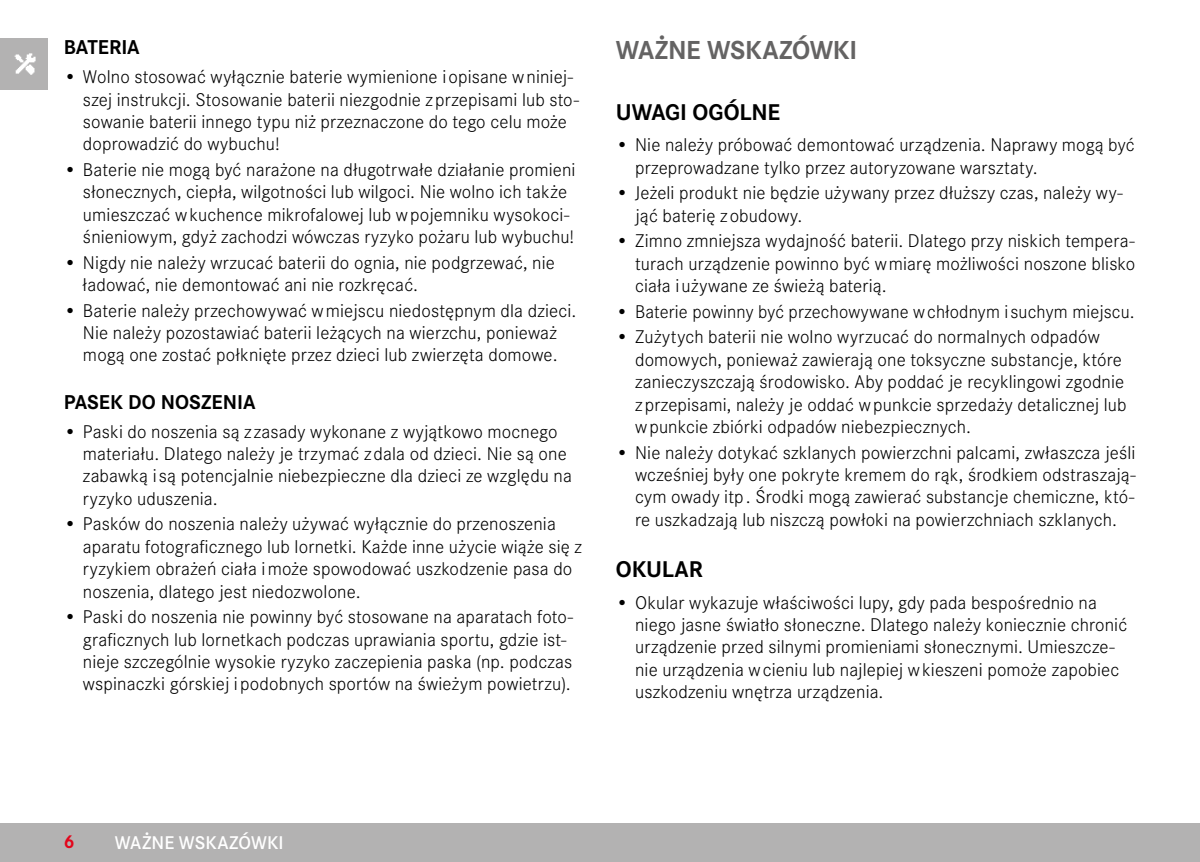
<style>
.page{position:relative;width:1200px;height:862px;background:#fff}
.page>*{position:absolute;margin:0;border:0;box-sizing:border-box;transform-origin:0 0}
.Heading____Chapter{font:700 27px "Corporate S";letter-spacing:-.01em;color:#646363}
.Heading____Heading_0{font:700 23.62px "Corporate S";letter-spacing:-.005em;color:#000}
.Heading____Heading_0-2{font:700 20.7px "Corporate S";color:#000}
.t1{font:300 19.12px/22.3px "Corporate S";letter-spacing:.005em;color:#000}
.t2{font:600 19.12px "Corporate S";color:#fff}
.t3{font:700 19.12px "Corporate S";color:#e3051b}
</style>
<div class="page">
<div style="left:0;top:38px;width:48px;height:51px;background:#b3b2b2"></div>
<img style="left:14px;top:53px;width:22px;height:21px">
<div style="left:0;top:823px;width:1199px;height:38px;background:#b3b2b2"></div>
<p class="Heading____Heading_0-2" style="left:64px;top:31px;width:77px">BATERIA</p>
<p class="t1" style="left:83px;top:64px;width:497px;text-indent:-19px">• Wolno stosować wyłącznie baterie wymienione iopisane wniniej&shy;szej instrukcji. Stosowanie baterii niezgodnie zprzepisami lub sto&shy;sowanie baterii innego typu niż przeznaczone do tego celu może doprowadzić do wybuchu!</p>
<p class="t1" style="left:83px;top:157px;width:494px;text-indent:-19px">• Baterie nie mogą być narażone na długotrwałe działanie promieni słonecznych, ciepła, wilgotności lub wilgoci. Nie wolno ich także umieszczać wkuchence mikrofalowej lub wpojemniku wysokoci&shy;śnieniowym, gdyż zachodzi wówczas ryzyko pożaru lub wybuchu!</p>
<p class="t1" style="left:83px;top:250px;width:473px;text-indent:-19px">• Nigdy nie należy wrzucać baterii do ognia, nie podgrzewać, nie ładować, nie demontować ani nie rozkręcać.</p>
<p class="t1" style="left:64px;top:298px;width:514px;text-align:center">• Baterie należy przechowywać wmiejscu niedostępnym dla dzieci.<br>Nie należy pozostawiać baterii leżących na wierzchu, ponieważ mogą one zostać połknięte przez dzieci lub zwierzęta domowe.</p>
<p class="Heading____Heading_0-2" style="left:64px;top:385px;width:193px">PASEK DO NOSZENIA</p>
<p class="t1" style="left:83px;top:419px;width:490px;text-indent:-19px">• Paski do noszenia są zzasady wykonane z wyjątkowo mocnego materiału. Dlatego należy je trzymać zdala od dzieci. Nie są one zabawką isą potencjalnie niebezpieczne dla dzieci ze względu na ryzyko uduszenia.</p>
<p class="t1" style="left:83px;top:511px;width:500px;text-indent:-19px">• Pasków do noszenia należy używać wyłącznie do przenoszenia aparatu fotograficznego lub lornetki. Każde inne użycie wiąże się z ryzykiem obrażeń ciała imoże spowodować uszkodzenie pasa do noszenia, dlatego jest niedozwolone.</p>
<p class="t1" style="left:83px;top:604px;width:491px;text-indent:-19px">• Paski do noszenia nie powinny być stosowane na aparatach foto&shy;graficznych lub lornetkach podczas uprawiania sportu, gdzie ist&shy;nieje szczególnie wysokie ryzyko zaczepienia paska (np. podczas wspinaczki górskiej ipodobnych sportów na świeżym powietrzu).</p>
<p class="Heading____Chapter" style="left:615px;top:29px;width:243px">WAŻNE WSKAZÓWKI</p>
<p class="Heading____Heading_0" style="left:615px;top:93px;width:165px">UWAGI OGÓLNE</p>
<p class="t1" style="left:635px;top:133px;width:501px;text-indent:-19px">• Nie należy próbować demontować urządzenia. Naprawy mogą być przeprowadzane tylko przez autoryzowane warsztaty.</p>
<p class="t1" style="left:635px;top:181px;width:489px;text-indent:-19px">• Jeżeli produkt nie będzie używany przez dłuższy czas, należy wy&shy;jąć baterię zobudowy.</p>
<p class="t1" style="left:635px;top:229px;width:501px;text-align:justify;text-indent:-19px">• Zimno zmniejsza wydajność baterii. Dlatego przy niskich tempera&shy;turach urządzenie powinno być wmiarę możliwości noszone blisko ciała iużywane ze świeżą baterią.</p>
<p class="t1" style="left:615px;top:299px;width:520px">• Baterie powinny być przechowywane wchłodnym isuchym miejscu.</p>
<p class="t1" style="left:635px;top:324px;width:493px;text-indent:-19px">• Zużytych baterii nie wolno wyrzucać do normalnych odpadów domowych, ponieważ zawierają one toksyczne substancje, które zanieczyszczają środowisko. Aby poddać je recyklingowi zgodnie zprzepisami, należy je oddać wpunkcie sprzedaży detalicznej lub wpunkcie zbiórki odpadów niebezpiecznych.</p>
<p class="t1" style="left:635px;top:440px;width:502px;text-align:justify;text-indent:-19px">• Nie należy dotykać szklanych powierzchni palcami, zwłaszcza jeśli wcześniej były one pokryte kremem do rąk, środkiem odstraszają&shy;cym owady itp. Środki mogą zawierać substancje chemiczne, któ&shy;re uszkadzają lub niszczą powłoki na powierzchniach szklanych.</p>
<p class="Heading____Heading_0" style="left:615px;top:550px;width:88px">OKULAR</p>
<p class="t1" style="left:635px;top:589px;width:493px;text-indent:-19px">• Okular wykazuje właściwości lupy, gdy pada bespośrednio na niego jasne światło słoneczne. Dlatego należy koniecznie chronić urządzenie przed silnymi promieniami słonecznymi. Umieszcze&shy;nie urządzenia wcieniu lub najlepiej wkieszeni pomoże zapobiec uszkodzeniu wnętrza urządzenia.</p>
<p class="t3" style="left:64px;top:826px;width:12px">6</p>
<p class="t2" style="left:115px;top:827px;width:170px">WAŻNE WSKAZÓWKI</p>
</div>
